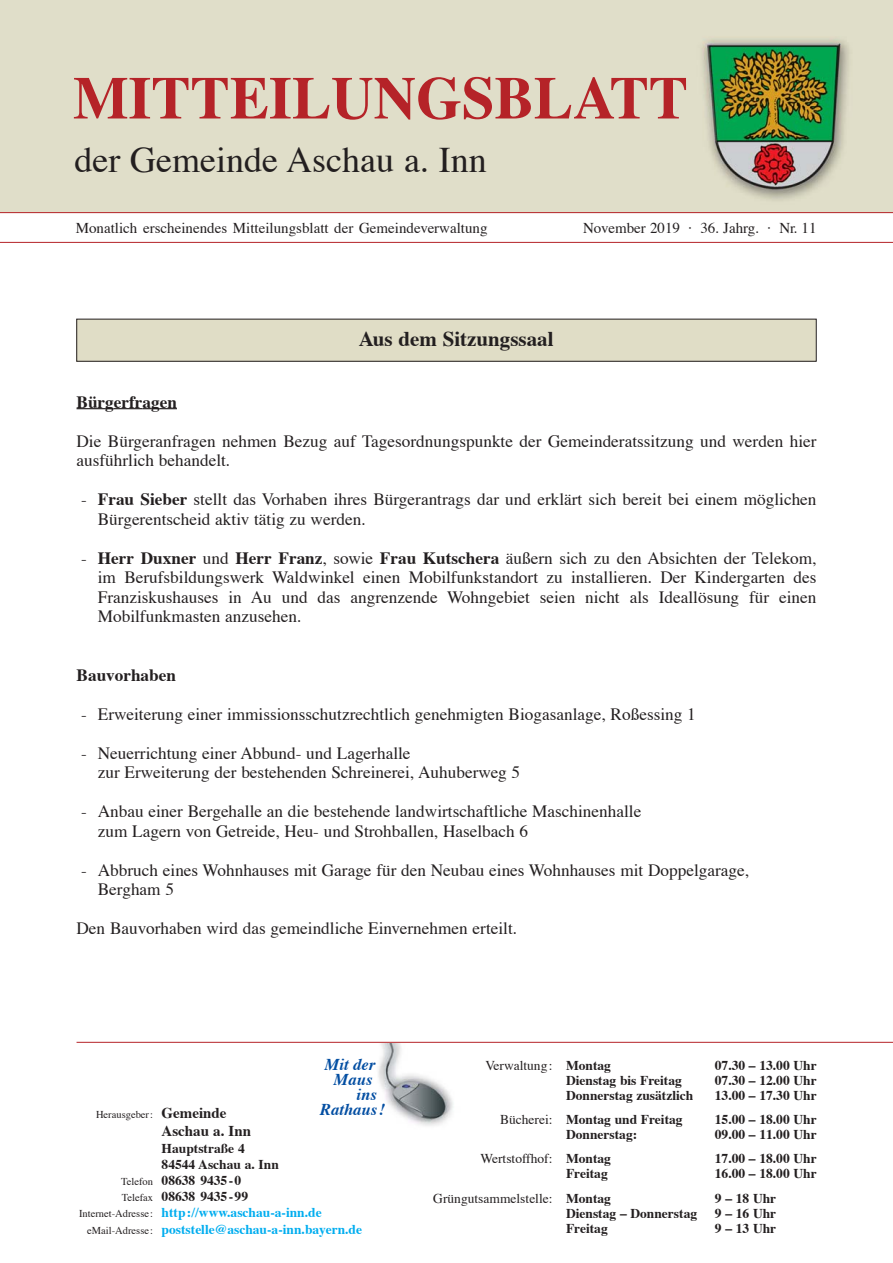
<style>
.page{position:relative;width:893px;height:1263px;background:#fff}
.page>*{position:absolute;margin:0;border:0;box-sizing:border-box;transform-origin:0 0}
.t1{font:700 60px "Times";color:#b52328}
.t2{font:36px "Times";color:#231f20}
.t3{font:700 21px "Times";color:#231f20}
.t4{font:17.25px/19.5px "Times";color:#231f20}
.t5{font:700 17.25px "Times";color:#231f20}
.t6{font:italic 700 16.5px "Times";color:#034ea2}
.t7{font:15px "Times";color:#231f20}
.t8{font:700 15px "Times";color:#231f20}
.t9{font:700 13.5px "Times";color:#231f20}
.t10{font:700 13.5px "Times";color:#00adef}
.t11{font:13.5px "Times";color:#231f20}
.t12{font:10.5px "Times";color:#231f20}
.s1{font-weight:700}
.s2{font-weight:700;font-size:15px}
.s3{font-weight:400;font-size:10.5px}
.s4{font-weight:400;font-size:10.5px;color:#231f20}
.s5{font-weight:400}
</style>
<div class="page">
<img style="left:378px;top:1043px;width:75px;height:83px">
<img style="left:0;top:0;width:893px;height:212px">
<hr style="left:0;top:212px;width:893px;height:1px;background:#b52328">
<hr style="left:77px;top:1042px;width:816px;height:1px;background:#b52328">
<svg style="left:77px;top:408px;width:100px;height:1px"></svg>
<div style="left:77px;top:319px;width:739px;height:42px;background:#e0ddc6"></div>
<hr style="left:0;top:242px;width:893px;height:1px;background:#b52328">
<p class="t1" style="left:73px;top:73px;width:617px">MITTEILUNGSBLATT</p>
<p class="t2" style="left:74px;top:145px;width:414px">der Gemeinde Aschau a. Inn</p>
<p class="t7" style="left:76px;top:222px;width:413px">Monatlich erscheinendes Mitteilungsblatt der Gemeindeverwaltung</p>
<p class="t7" style="left:583px;top:222px;width:235px">November 2019 · 36. Jahrg. · Nr. 11</p>
<p class="t3" style="left:359px;top:331px;width:196px">Aus dem Sitzungssaal</p>
<p class="t5" style="left:77px;top:395px;width:102px">Bürgerfragen</p>
<p class="t4" style="left:77px;top:432px;width:741px">Die Bürgeranfragen nehmen Bezug auf Tagesordnungspunkte der Gemeinderatssitzung und werden hier ausführlich behandelt.</p>
<p class="t4" style="left:98px;top:491px;width:720px;text-indent:-17px">- <span class="s1">Frau Sieber</span> stellt das Vorhaben ihres Bürgerantrags dar und erklärt sich bereit bei einem möglichen<br>Bürgerentscheid aktiv tätig zu werden.</p>
<p class="t4" style="left:98px;top:549px;width:720px;text-align:justify;text-indent:-17px">- <span class="s1">Herr Duxner</span> und <span class="s1">Herr Franz</span>, sowie <span class="s1">Frau Kutschera</span> äußern sich zu den Absichten der Telekom, im Berufsbildungswerk Waldwinkel einen Mobilfunkstandort zu installieren. Der Kindergarten des Franziskushauses in Au und das angrenzende Wohngebiet seien nicht als Ideallösung für einen Mobilfunkmasten anzusehen.</p>
<p class="t5" style="left:77px;top:668px;width:101px">Bauvorhaben</p>
<p class="t4" style="left:81px;top:705px;width:616px">- Erweiterung einer immissionsschutzrechtlich genehmigten Biogasanlage, Roßessing 1</p>
<p class="t4" style="left:98px;top:744px;width:424px;text-indent:-17px">- Neuerrichtung einer Abbund- und Lagerhalle<br>zur Erweiterung der bestehenden Schreinerei, Auhuberweg 5</p>
<p class="t4" style="left:98px;top:803px;width:545px;text-indent:-17px">- Anbau einer Bergehalle an die bestehende landwirtschaftliche Maschinenhalle zum Lagern von Getreide, Heu- und Strohballen, Haselbach 6</p>
<p class="t4" style="left:98px;top:861px;width:653px;text-indent:-17px">- Abbruch eines Wohnhauses mit Garage für den Neubau eines Wohnhauses mit Doppelgarage,<br>Bergham 5</p>
<p class="t4" style="left:77px;top:920px;width:442px">Den Bauvorhaben wird das gemeindliche Einvernehmen erteilt.</p>
<p class="t6" style="left:325px;top:1058px;width:52px">Mit der</p>
<p class="t6" style="left:334px;top:1073px;width:40px">Maus</p>
<p class="t6" style="left:357px;top:1088px;width:22px">ins</p>
<p class="t6" style="left:320px;top:1103px;width:66px">Rathaus!</p>
<p class="t12" style="left:96px;top:1110px;width:132px">Herausgeber: <span class="s2">Gemeinde</span></p>
<p class="t8" style="left:162px;top:1124px;width:91px">Aschau a. Inn</p>
<p class="t9" style="left:162px;top:1142px;width:85px">Hauptstraße 4</p>
<p class="t9" style="left:162px;top:1158px;width:119px">84544 Aschau a. Inn</p>
<p class="t9" style="left:121px;top:1175px;width:122px"><span class="s3">Telefon</span> 08638 9435-0</p>
<p class="t9" style="left:122px;top:1191px;width:128px"><span class="s3">Telefax</span> 08638 9435-99</p>
<p class="t10" style="left:79px;top:1207px;width:244px"><span class="s4">Internet-Adresse:</span> http://www.aschau-a-inn.de</p>
<p class="t10" style="left:87px;top:1223px;width:276px"><span class="s4">eMail-Adresse:</span> poststelle@aschau-a-inn.bayern.de</p>
<p class="t11" style="left:485px;top:1060px;width:127px">Verwaltung: <span class="s1">Montag</span></p>
<p class="t9" style="left:715px;top:1060px;width:103px">07.30 – 13.00 Uhr</p>
<p class="t9" style="left:566px;top:1075px;width:117px">Dienstag bis Freitag</p>
<p class="t9" style="left:715px;top:1075px;width:103px">07.30 – 12.00 Uhr</p>
<p class="t9" style="left:566px;top:1090px;width:129px">Donnerstag zusätzlich</p>
<p class="t9" style="left:715px;top:1090px;width:103px">13.00 – 17.30 Uhr</p>
<p class="t9" style="left:500px;top:1114px;width:184px"><span class="s5">Bücherei:</span> Montag und Freitag</p>
<p class="t9" style="left:715px;top:1114px;width:103px">15.00 – 18.00 Uhr</p>
<p class="t9" style="left:566px;top:1129px;width:73px">Donnerstag:</p>
<p class="t9" style="left:715px;top:1129px;width:103px">09.00 – 11.00 Uhr</p>
<p class="t11" style="left:480px;top:1153px;width:132px">Wertstoffhof: <span class="s1">Montag</span></p>
<p class="t9" style="left:715px;top:1153px;width:103px">17.00 – 18.00 Uhr</p>
<p class="t9" style="left:566px;top:1168px;width:43px">Freitag</p>
<p class="t9" style="left:715px;top:1168px;width:103px">16.00 – 18.00 Uhr</p>
<p class="t11" style="left:433px;top:1193px;width:179px">Grüngutsammelstelle: <span class="s1">Montag</span></p>
<p class="t9" style="left:715px;top:1193px;width:63px">9 – 18 Uhr</p>
<p class="t9" style="left:566px;top:1208px;width:133px">Dienstag – Donnerstag</p>
<p class="t9" style="left:715px;top:1208px;width:63px">9 – 16 Uhr</p>
<p class="t9" style="left:566px;top:1223px;width:43px">Freitag</p>
<p class="t9" style="left:715px;top:1223px;width:63px">9 – 13 Uhr</p>
</div>
